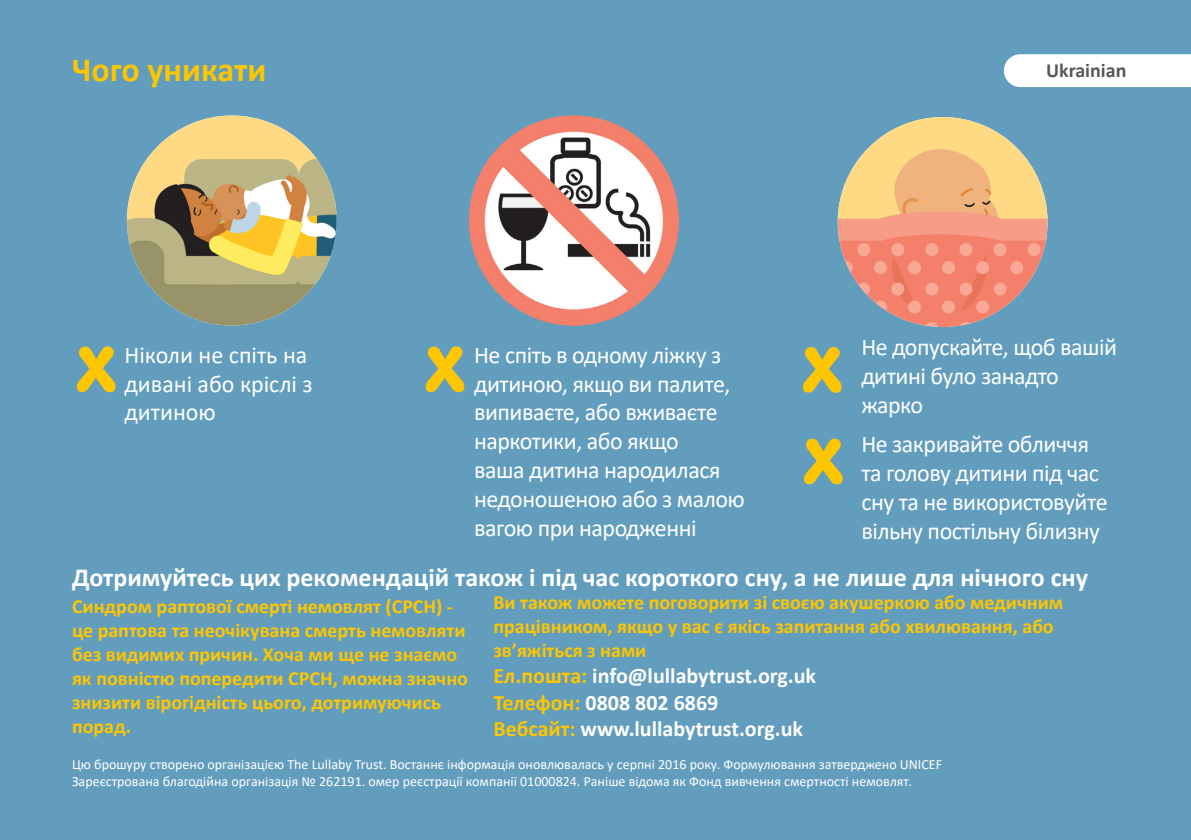
<style>
.page{position:relative;width:1191px;height:840px;background:#fff}
.page>*{position:absolute;margin:0;border:0;box-sizing:border-box;transform-origin:0 0}
.t1{font:700 78.6px/91.4px "B Preplay";color:#fdc600}
.t2{font:700 34px "Calibri";color:#fdc600}
.t3{font:700 26px "Calibri";color:#fff}
.t4{font:24px/28.8px "Calibri";letter-spacing:-.02em;color:#fff}
.t5{font:24px/28.8px "Calibri";color:#fff}
.t6{font:700 22px/26.4px "Calibri";color:#fff}
.t7{font:700 20px/24px "Calibri";color:#fdc600}
.t8{font:700 20px "Calibri";color:#575756}
.t9{font:14px/16.8px "Calibri";color:#fff}
.s1{color:#fdc600}
</style>
<div class="page">
<div style="left:0;top:0;width:1191px;height:839px;background:#629dbd"></div>
<img style="left:127px;top:115px;width:210px;height:210px;border-radius:105px">
<img style="left:469px;top:115px;width:210px;height:210px;border-radius:105px">
<img style="left:837px;top:117px;width:210px;height:210px;border-radius:105px">
<svg style="left:1004px;top:54px;width:187px;height:33px"></svg>
<h2 class="t2" style="left:72px;top:45px;width:196px">Чого уникати</h2>
<p class="t8" style="left:1046px;top:56px;width:82px">Ukrainian</p>
<h1 class="t1" style="left:75px;top:317px;width:44px">x</h1>
<p class="t4" style="left:474px;top:339px;width:272px">Не спіть в одному ліжку з дитиною, якщо ви палите, випиваєте, або вживаєте наркотики, або якщо<br>ваша дитина народилася недоношеною або з малою вагою при народженні</p>
<p class="t4" style="left:861px;top:331px;width:257px">Не допускайте, щоб вашій дитині було занадто жарко</p>
<h1 class="t1" style="left:424px;top:317px;width:44px">x</h1>
<h1 class="t1" style="left:801px;top:318px;width:46px">x x</h1>
<p class="t5" style="left:124px;top:339px;width:190px">Ніколи не спіть на дивані або кріслі з дитиною</p>
<p class="t4" style="left:861px;top:429px;width:248px">Не закривайте обличчя та голову дитини під час сну та не використовуйте вільну постільну білизну</p>
<h3 class="t3" style="left:72px;top:558px;width:1017px">Дотримуйтесь цих рекомендацій також і під час короткого сну, а не лише для нічного сну</h3>
<p class="t7" style="left:72px;top:594px;width:397px">Синдром раптової смерті немовлят (СРСН) - це раптова та неочікувана смерть немовляти без видимих причин. Хоча ми ще не знаємо як повністю попередити СРСН, можна значно знизити вірогідність цього, дотримуючись порад.</p>
<p class="t7" style="left:493px;top:589px;width:571px">Ви також можете поговорити зі своєю акушеркою або медичним працівником, якщо у вас є якісь запитання або хвилювання, або зв’яжіться з нами</p>
<p class="t6" style="left:493px;top:662px;width:324px"><span class="s1">Ел.пошта:</span> info@lullabytrust.org.uk<br><span class="s1">Телефон:</span> 0808 802 6869<br><span class="s1">Вебсайт:</span> www.lullabytrust.org.uk</p>
<p class="t9" style="left:72px;top:755px;width:871px">Цю брошуру створено організацією The Lullaby Trust. Востаннє інформація оновлювалась у серпні 2016 року. Формулювання затверджено UNICEF<br>Зареєстрована благодійна організація № 262191. омер реєстрації компанії 01000824. Раніше відома як Фонд вивчення смертності немовлят.</p>
</div>
